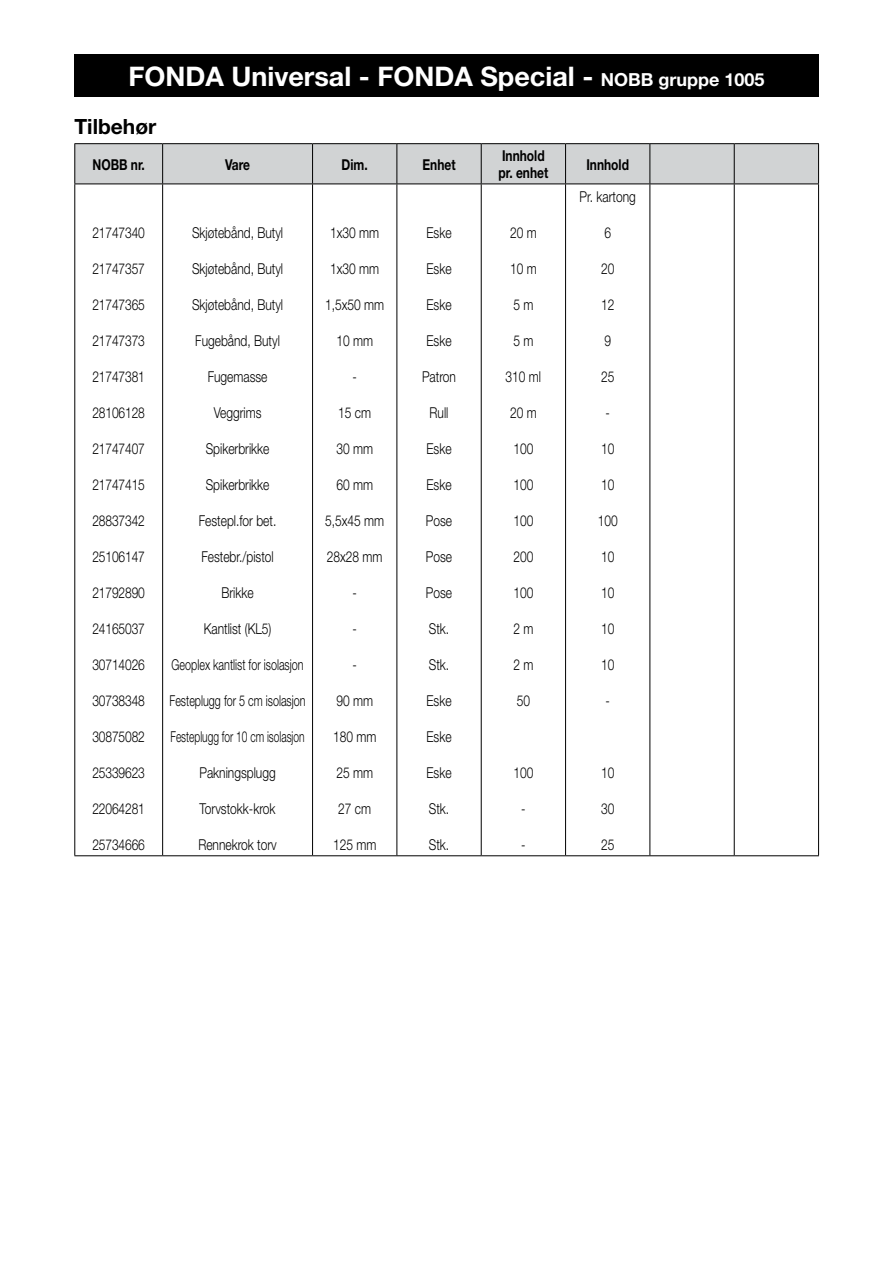
<style>
.page{position:relative;width:893px;height:1263px;background:#fff}
.page>*{position:absolute;margin:0;border:0;box-sizing:border-box;transform-origin:0 0}
.t1{font:700 27px "Helvetica Neue";color:#fff}
.t2{font:700 21px "Helvetica Neue";color:#000}
.t3{font:300 15px "Helvetica Neue";color:#000;scale:.8 1}
.t4{font:300 15px "Helvetica Neue";color:#000;scale:.72 1}
.t5{font:700 15px/16.5px "Helvetica Neue";color:#000;scale:.8 1}
.t6{font:300 15px "Helvetica Neue";color:#000;scale:.68 1}
.s1{font-size:18px}
</style>
<div class="page">
<div style="left:75px;top:144px;width:743px;height:40px;background:#d1d3d4"></div>
<hr style="left:74px;top:143px;width:89px;height:1px;background:#000">
<hr style="left:74px;top:144px;width:1px;height:40px;background:#000">
<hr style="left:163px;top:143px;width:150px;height:1px;background:#000">
<hr style="left:162px;top:144px;width:1px;height:40px;background:#000">
<hr style="left:313px;top:143px;width:84px;height:1px;background:#000">
<hr style="left:312px;top:144px;width:1px;height:40px;background:#000">
<hr style="left:397px;top:143px;width:84px;height:1px;background:#000">
<hr style="left:396px;top:144px;width:1px;height:40px;background:#000">
<hr style="left:481px;top:143px;width:85px;height:1px;background:#000">
<hr style="left:481px;top:144px;width:1px;height:40px;background:#000">
<hr style="left:566px;top:143px;width:84px;height:1px;background:#000">
<hr style="left:565px;top:144px;width:1px;height:40px;background:#000">
<hr style="left:650px;top:143px;width:84px;height:1px;background:#000">
<hr style="left:649px;top:144px;width:1px;height:40px;background:#000">
<hr style="left:734px;top:143px;width:85px;height:1px;background:#000">
<hr style="left:734px;top:144px;width:1px;height:40px;background:#000">
<hr style="left:818px;top:144px;width:1px;height:40px;background:#000">
<hr style="left:74px;top:184px;width:89px;height:1px;background:#000">
<hr style="left:74px;top:184px;width:1px;height:671px;background:#000">
<hr style="left:163px;top:184px;width:150px;height:1px;background:#000">
<hr style="left:162px;top:184px;width:1px;height:671px;background:#000">
<hr style="left:313px;top:184px;width:84px;height:1px;background:#000">
<hr style="left:312px;top:184px;width:1px;height:671px;background:#000">
<hr style="left:397px;top:184px;width:84px;height:1px;background:#000">
<hr style="left:396px;top:184px;width:1px;height:671px;background:#000">
<hr style="left:481px;top:184px;width:85px;height:1px;background:#000">
<hr style="left:481px;top:184px;width:1px;height:671px;background:#000">
<hr style="left:566px;top:184px;width:84px;height:1px;background:#000">
<hr style="left:565px;top:184px;width:1px;height:671px;background:#000">
<hr style="left:650px;top:184px;width:84px;height:1px;background:#000">
<hr style="left:649px;top:184px;width:1px;height:671px;background:#000">
<hr style="left:734px;top:184px;width:85px;height:1px;background:#000">
<hr style="left:734px;top:184px;width:1px;height:671px;background:#000">
<hr style="left:818px;top:184px;width:1px;height:671px;background:#000">
<hr style="left:74px;top:855px;width:89px;height:1px;background:#000">
<hr style="left:163px;top:855px;width:150px;height:1px;background:#000">
<hr style="left:313px;top:855px;width:84px;height:1px;background:#000">
<hr style="left:397px;top:855px;width:84px;height:1px;background:#000">
<hr style="left:481px;top:855px;width:85px;height:1px;background:#000">
<hr style="left:566px;top:855px;width:84px;height:1px;background:#000">
<hr style="left:650px;top:855px;width:84px;height:1px;background:#000">
<hr style="left:734px;top:855px;width:85px;height:1px;background:#000">
<div style="left:74px;top:54px;width:745px;height:43px;background:#000"></div>
<h1 class="t1" style="left:128px;top:59px;width:638px">FONDA Universal - FONDA Special - <span class="s1">NOBB gruppe 1005</span></h1>
<h2 class="t2" style="left:74px;top:114px;width:84px">Tilbehør</h2>
<p class="t5" style="left:92px;top:156px;width:67px">NOBB nr.</p>
<p class="t5" style="left:225px;top:156px;width:33px">Vare</p>
<p class="t5" style="left:342px;top:156px;width:34px">Dim.</p>
<p class="t5" style="left:422px;top:156px;width:43px">Enhet</p>
<p class="t5" style="left:498px;top:147px;width:64px">Innhold pr. enhet</p>
<p class="t5" style="left:586px;top:156px;width:55px">Innhold</p>
<p class="t3" style="left:92px;top:223px;width:67px">21747340</p>
<p class="t3" style="left:92px;top:259px;width:67px">21747357</p>
<p class="t3" style="left:92px;top:295px;width:67px">21747365</p>
<p class="t3" style="left:92px;top:331px;width:67px">21747373</p>
<p class="t3" style="left:92px;top:367px;width:67px">21747381</p>
<p class="t3" style="left:92px;top:403px;width:67px">28106128</p>
<p class="t3" style="left:92px;top:439px;width:67px">21747407</p>
<p class="t3" style="left:92px;top:475px;width:67px">21747415</p>
<p class="t3" style="left:92px;top:511px;width:67px">28837342</p>
<p class="t3" style="left:92px;top:547px;width:67px">25106147</p>
<p class="t3" style="left:92px;top:583px;width:67px">21792890</p>
<p class="t3" style="left:92px;top:619px;width:67px">24165037</p>
<p class="t3" style="left:92px;top:655px;width:67px">30714026</p>
<p class="t3" style="left:92px;top:691px;width:67px">30738348</p>
<p class="t3" style="left:92px;top:727px;width:67px">30875082</p>
<p class="t3" style="left:92px;top:763px;width:67px">25339623</p>
<p class="t3" style="left:92px;top:799px;width:67px">22064281</p>
<p class="t3" style="left:92px;top:835px;width:67px">25734666</p>
<p class="t3" style="left:192px;top:223px;width:115px">Skjøtebånd, Butyl</p>
<p class="t3" style="left:192px;top:259px;width:115px">Skjøtebånd, Butyl</p>
<p class="t3" style="left:192px;top:295px;width:115px">Skjøtebånd, Butyl</p>
<p class="t3" style="left:195px;top:331px;width:107px">Fugebånd, Butyl</p>
<p class="t3" style="left:208px;top:367px;width:76px">Fugemasse</p>
<p class="t3" style="left:214px;top:403px;width:61px">Veggrims</p>
<p class="t3" style="left:206px;top:439px;width:81px">Spikerbrikke</p>
<p class="t3" style="left:206px;top:475px;width:81px">Spikerbrikke</p>
<p class="t3" style="left:199px;top:511px;width:98px">Festepl.for bet.</p>
<p class="t3" style="left:201px;top:547px;width:92px">Festebr./pistol</p>
<p class="t3" style="left:221px;top:583px;width:42px">Brikke</p>
<p class="t3" style="left:204px;top:619px;width:86px">Kantlist (KL5)</p>
<p class="t4" style="left:172px;top:655px;width:185px">Geoplex kantlist for isolasjon</p>
<p class="t4" style="left:170px;top:691px;width:190px">Festeplugg for 5 cm isolasjon</p>
<p class="t6" style="left:171px;top:727px;width:199px">Festeplugg for 10 cm isolasjon</p>
<p class="t3" style="left:199px;top:763px;width:97px">Pakningsplugg</p>
<p class="t3" style="left:200px;top:799px;width:97px">Torvstokk-krok</p>
<p class="t3" style="left:198px;top:835px;width:100px">Rennekrok torv</p>
<p class="t3" style="left:330px;top:223px;width:63px">1x30 mm</p>
<p class="t3" style="left:330px;top:259px;width:63px">1x30 mm</p>
<p class="t3" style="left:325px;top:295px;width:75px">1,5x50 mm</p>
<p class="t3" style="left:336px;top:331px;width:47px">10 mm</p>
<p class="t3" style="left:352px;top:367px;width:7px">-</p>
<p class="t3" style="left:338px;top:403px;width:43px">15 cm</p>
<p class="t3" style="left:336px;top:439px;width:47px">30 mm</p>
<p class="t3" style="left:336px;top:475px;width:47px">60 mm</p>
<p class="t3" style="left:325px;top:511px;width:75px">5,5x45 mm</p>
<p class="t3" style="left:327px;top:547px;width:71px">28x28 mm</p>
<p class="t3" style="left:352px;top:583px;width:7px">-</p>
<p class="t3" style="left:352px;top:619px;width:7px">-</p>
<p class="t3" style="left:352px;top:655px;width:7px">-</p>
<p class="t3" style="left:336px;top:691px;width:47px">90 mm</p>
<p class="t3" style="left:333px;top:727px;width:56px">180 mm</p>
<p class="t3" style="left:336px;top:763px;width:47px">25 mm</p>
<p class="t3" style="left:338px;top:799px;width:43px">27 cm</p>
<p class="t3" style="left:333px;top:835px;width:56px">125 mm</p>
<p class="t3" style="left:426px;top:223px;width:33px">Eske</p>
<p class="t3" style="left:426px;top:259px;width:33px">Eske</p>
<p class="t3" style="left:426px;top:295px;width:33px">Eske</p>
<p class="t3" style="left:426px;top:331px;width:33px">Eske</p>
<p class="t3" style="left:422px;top:367px;width:44px">Patron</p>
<p class="t3" style="left:430px;top:403px;width:25px">Rull</p>
<p class="t3" style="left:426px;top:439px;width:33px">Eske</p>
<p class="t3" style="left:426px;top:475px;width:33px">Eske</p>
<p class="t3" style="left:426px;top:511px;width:34px">Pose</p>
<p class="t3" style="left:426px;top:547px;width:34px">Pose</p>
<p class="t3" style="left:426px;top:583px;width:34px">Pose</p>
<p class="t3" style="left:429px;top:619px;width:27px">Stk.</p>
<p class="t3" style="left:429px;top:655px;width:27px">Stk.</p>
<p class="t3" style="left:426px;top:691px;width:33px">Eske</p>
<p class="t3" style="left:426px;top:727px;width:33px">Eske</p>
<p class="t3" style="left:426px;top:763px;width:33px">Eske</p>
<p class="t3" style="left:429px;top:799px;width:27px">Stk.</p>
<p class="t3" style="left:429px;top:835px;width:27px">Stk.</p>
<p class="t3" style="left:510px;top:223px;width:35px">20 m</p>
<p class="t3" style="left:510px;top:259px;width:35px">10 m</p>
<p class="t3" style="left:513px;top:295px;width:27px">5 m</p>
<p class="t3" style="left:513px;top:331px;width:27px">5 m</p>
<p class="t3" style="left:506px;top:367px;width:46px">310 ml</p>
<p class="t3" style="left:510px;top:403px;width:35px">20 m</p>
<p class="t3" style="left:513px;top:439px;width:27px">100</p>
<p class="t3" style="left:513px;top:475px;width:27px">100</p>
<p class="t3" style="left:513px;top:511px;width:27px">100</p>
<p class="t3" style="left:513px;top:547px;width:27px">200</p>
<p class="t3" style="left:513px;top:583px;width:27px">100</p>
<p class="t3" style="left:513px;top:619px;width:27px">2 m</p>
<p class="t3" style="left:513px;top:655px;width:27px">2 m</p>
<p class="t3" style="left:517px;top:691px;width:18px">50</p>
<p class="t3" style="left:513px;top:763px;width:27px">100</p>
<p class="t3" style="left:521px;top:799px;width:7px">-</p>
<p class="t3" style="left:521px;top:835px;width:7px">-</p>
<p class="t3" style="left:580px;top:187px;width:72px">Pr. kartong</p>
<p class="t3" style="left:604px;top:223px;width:10px">6</p>
<p class="t3" style="left:601px;top:259px;width:18px">20</p>
<p class="t3" style="left:601px;top:295px;width:18px">12</p>
<p class="t3" style="left:604px;top:331px;width:10px">9</p>
<p class="t3" style="left:601px;top:367px;width:18px">25</p>
<p class="t3" style="left:605px;top:403px;width:7px">-</p>
<p class="t3" style="left:601px;top:439px;width:18px">10</p>
<p class="t3" style="left:601px;top:475px;width:18px">10</p>
<p class="t3" style="left:598px;top:511px;width:27px">100</p>
<p class="t3" style="left:601px;top:547px;width:18px">10</p>
<p class="t3" style="left:601px;top:583px;width:18px">10</p>
<p class="t3" style="left:601px;top:619px;width:18px">10</p>
<p class="t3" style="left:601px;top:655px;width:18px">10</p>
<p class="t3" style="left:605px;top:691px;width:7px">-</p>
<p class="t3" style="left:601px;top:763px;width:18px">10</p>
<p class="t3" style="left:601px;top:799px;width:18px">30</p>
<p class="t3" style="left:601px;top:835px;width:18px">25</p>
</div>
